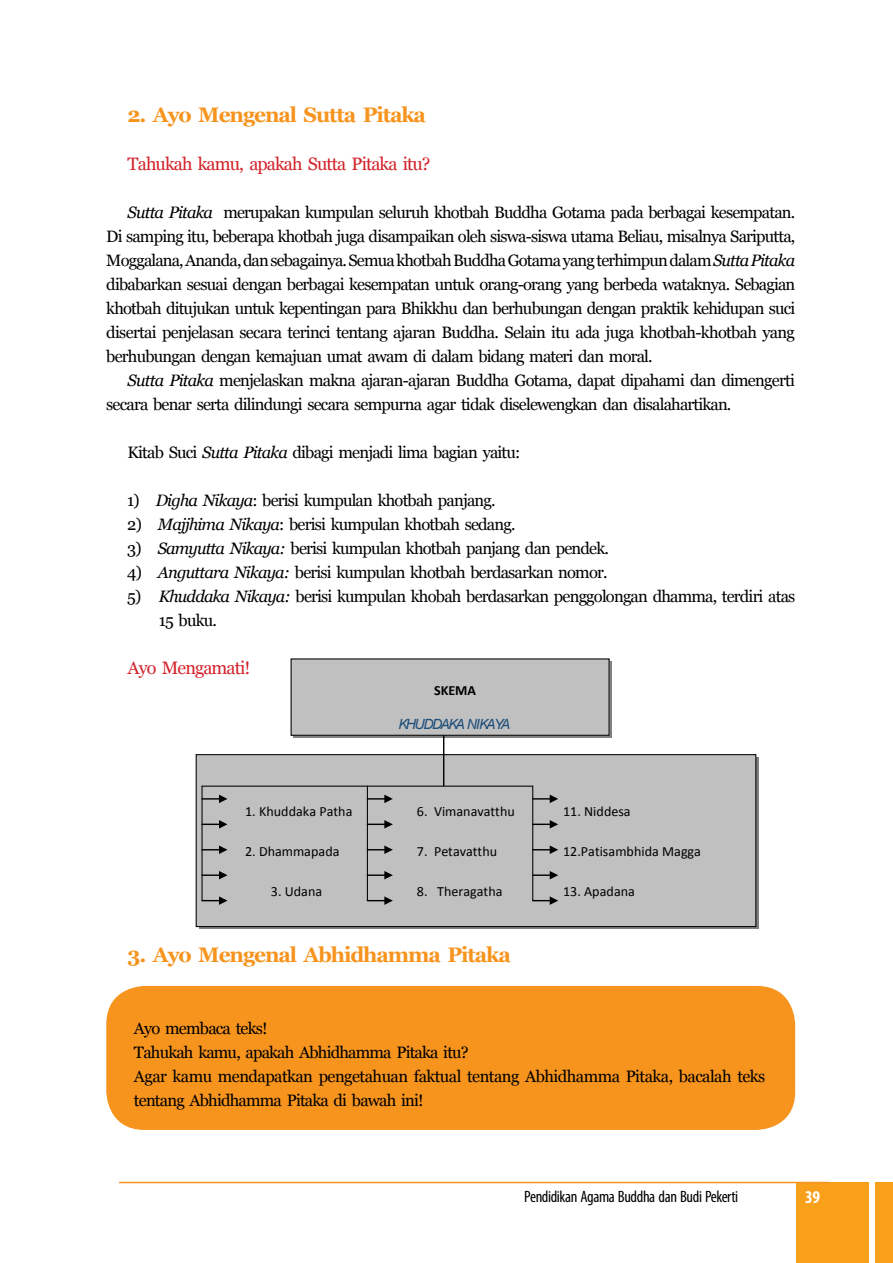
<style>
.page{position:relative;width:893px;height:1263px;background:#fff}
.page>*{position:absolute;margin:0;border:0;box-sizing:border-box;transform-origin:0 0}
.t1{font:700 21px "Georgia";letter-spacing:-.05em;color:#f7941e}
.t2{font:18px "Georgia";letter-spacing:-.05em;color:#d2232a}
.t3{font:700 condensed 18px "Myriad Pro";color:#fff}
.t4{font:16.5px/24px "Georgia";letter-spacing:-.05em;color:#000}
.t5{font:condensed 16.5px "Myriad Pro";letter-spacing:-.025em;color:#000}
.t6{font:14.1px "Calibri";letter-spacing:.005em;color:#000}
.t7{font:italic 14.1px "Arial";letter-spacing:-.11em;color:#1e4e79}
.t8{font:700 14.1px "Calibri";color:#000}
.s1{font-style:italic}
</style>
<div class="page">
<div style="left:796px;top:1182px;width:97px;height:81px;background:#f9a01b"></div>
<div style="left:869px;top:1182px;width:6px;height:81px;background:#fff"></div>
<hr style="left:119px;top:1182px;width:710px;height:1px;background:#f7941e">
<div style="left:196px;top:755px;width:560px;height:171px;background:#c1c0c0"></div>
<div style="left:196px;top:754px;width:560px;height:173px;border:1px solid #000"></div>
<div style="left:294px;top:662px;width:318px;height:76px;background:#818181"></div>
<div style="left:291px;top:659px;width:318px;height:76px;background:#c1c0c0"></div>
<div style="left:291px;top:658px;width:319px;height:78px;border:1px solid #000"></div>
<hr style="left:443px;top:735px;width:1px;height:51px;background:#000">
<hr style="left:202px;top:786px;width:331px;height:1px;background:#000">
<svg style="left:203px;top:845px;width:24px;height:9px"></svg>
<svg style="left:203px;top:871px;width:24px;height:8px"></svg>
<svg style="left:202px;top:896px;width:25px;height:9px"></svg>
<svg style="left:203px;top:820px;width:24px;height:8px"></svg>
<svg style="left:203px;top:795px;width:24px;height:8px"></svg>
<svg style="left:367px;top:896px;width:26px;height:9px"></svg>
<svg style="left:368px;top:845px;width:25px;height:9px"></svg>
<svg style="left:368px;top:820px;width:25px;height:8px"></svg>
<svg style="left:368px;top:795px;width:25px;height:8px"></svg>
<svg style="left:533px;top:795px;width:25px;height:8px"></svg>
<svg style="left:533px;top:820px;width:25px;height:8px"></svg>
<svg style="left:533px;top:871px;width:25px;height:8px"></svg>
<svg style="left:533px;top:896px;width:25px;height:9px"></svg>
<svg style="left:368px;top:871px;width:25px;height:8px"></svg>
<svg style="left:533px;top:845px;width:25px;height:9px"></svg>
<hr style="left:201px;top:786px;width:2px;height:115px;background:#000">
<hr style="left:367px;top:786px;width:1px;height:115px;background:#000">
<hr style="left:532px;top:786px;width:1px;height:115px;background:#000">
<div style="left:106px;top:986px;width:689px;height:144px;background:#f7941e;border-radius:38px"></div>
<p class="t1" style="left:128px;top:101px;width:300px">2. Ayo Mengenal Sutta Pitaka</p>
<p class="t2" style="left:128px;top:153px;width:304px">Tahukah kamu, apakah Sutta Pitaka itu?</p>
<p class="t4" style="left:106px;top:200px;width:691px;text-align:justify;text-indent:21px"><span class="s1">Sutta Pitaka</span> merupakan kumpulan seluruh khotbah Buddha Gotama pada berbagai kesempatan.<br>Di samping itu, beberapa khotbah juga disampaikan oleh siswa-siswa utama Beliau, misalnya Sariputta, Moggalana, Ananda, dan sebagainya. Semua khotbah Buddha Gotama yang terhimpun dalam <span class="s1">Sutta Pitaka </span>dibabarkan sesuai dengan berbagai kesempatan untuk orang-orang yang berbeda wataknya. Sebagian khotbah ditujukan untuk kepentingan para Bhikkhu dan berhubungan dengan praktik kehidupan suci disertai penjelasan secara terinci tentang ajaran Buddha. Selain itu ada juga khotbah-khotbah yang berhubungan dengan kemajuan umat awam di dalam bidang materi dan moral.</p>
<p class="t4" style="left:106px;top:369px;width:690px;text-indent:21px"><span class="s1">Sutta Pitaka</span> menjelaskan makna ajaran-ajaran Buddha Gotama, dapat dipahami dan dimengerti secara benar serta dilindungi secara sempurna agar tidak diselewengkan dan disalahartikan.</p>
<p class="t4" style="left:128px;top:441px;width:394px">Kitab Suci <span class="s1">Sutta Pitaka</span> dibagi menjadi lima bagian yaitu:</p>
<p class="t4" style="left:127px;top:489px;width:370px">1) <span class="s1">Digha Nikaya</span>: berisi kumpulan khotbah panjang.</p>
<p class="t4" style="left:127px;top:513px;width:390px">2) <span class="s1">Majjhima Nikaya</span>: berisi kumpulan khotbah sedang.</p>
<p class="t4" style="left:127px;top:537px;width:483px">3) <span class="s1">Samyutta Nikaya:</span> berisi kumpulan khotbah panjang dan pendek.</p>
<p class="t4" style="left:127px;top:561px;width:482px">4) <span class="s1">Anguttara Nikaya:</span> berisi kumpulan khotbah berdasarkan nomor.</p>
<p class="t4" style="left:159px;top:585px;width:638px;text-indent:-31px">5) <span class="s1">Khuddaka Nikaya:</span> berisi kumpulan khobah berdasarkan penggolongan dhamma, terdiri atas<br>15 buku.</p>
<p class="t2" style="left:128px;top:657px;width:124px">Ayo Mengamati!</p>
<p class="t8" style="left:434px;top:681px;width:44px">SKEMA</p>
<p class="t7" style="left:399px;top:715px;width:113px">KHUDDAKA NIKAYA</p>
<p class="t6" style="left:245px;top:803px;width:109px">1. Khuddaka Patha</p>
<p class="t6" style="left:417px;top:803px;width:99px">6. Vimanavatthu</p>
<p class="t6" style="left:563px;top:803px;width:69px">11. Niddesa</p>
<p class="t6" style="left:245px;top:843px;width:96px">2. Dhammapada</p>
<p class="t6" style="left:417px;top:843px;width:82px">7. Petavatthu</p>
<p class="t6" style="left:563px;top:843px;width:139px">12.Patisambhida Magga</p>
<p class="t6" style="left:271px;top:883px;width:53px">3. Udana</p>
<p class="t6" style="left:417px;top:883px;width:87px">8. Theragatha</p>
<p class="t6" style="left:563px;top:883px;width:73px">13. Apadana</p>
<p class="t1" style="left:128px;top:941px;width:385px">3. Ayo Mengenal Abhidhamma Pitaka</p>
<p class="t4" style="left:134px;top:1016px;width:633px">Ayo membaca teks!<br>Tahukah kamu, apakah Abhidhamma Pitaka itu?<br>Agar kamu mendapatkan pengetahuan faktual tentang Abhidhamma Pitaka, bacalah teks tentang Abhidhamma Pitaka di bawah ini!</p>
<p class="t5" style="left:524px;top:1187px;width:215px">Pendidikan Agama Buddha dan Budi Pekerti</p>
<p class="t3" style="left:805px;top:1186px;width:16px">39</p>
</div>
